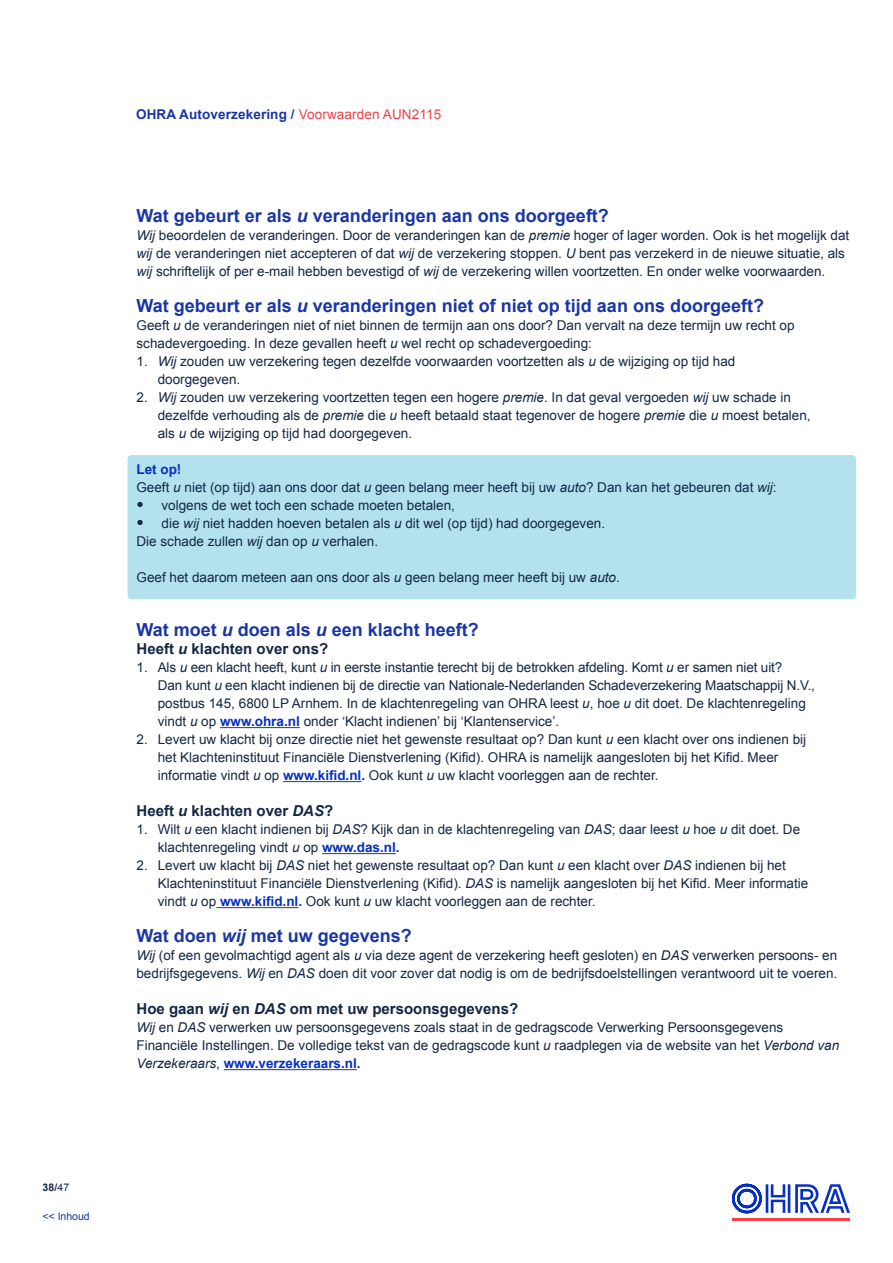
<style>
.page{position:relative;width:893px;height:1263px;background:#fff}
.page>*{position:absolute;margin:0;border:0;box-sizing:border-box;transform-origin:0 0}
.t1{font:700 18px "Arial";color:#1a36a3}
.t2{font:700 15px "Arial";color:#132744}
.t3{font:13.5px/18px "Arial";color:#132744}
.t4{font:700 13.5px "Arial";letter-spacing:.01em;color:#1a36a3}
.t5{font:10.5px "Arial";color:#1a36a3}
.t6{font:700 10.5px "Arial";color:#132744}
.s1{font-weight:400}
.s2{font-weight:400;color:#f23f48}
.s3{font-style:italic}
.s4{font-weight:700;color:#062fc4}
.s5{font-size:21px}
</style>
<div class="page">
<div style="left:128px;top:455px;width:728px;height:144px;background:#b3e2ee;border-radius:4px"></div>
<hr style="left:220px;top:727px;width:80px;height:1px;background:#1a36a3">
<hr style="left:283px;top:781px;width:78px;height:1px;background:#1a36a3">
<hr style="left:322px;top:853px;width:74px;height:1px;background:#1a36a3">
<hr style="left:216px;top:907px;width:82px;height:1px;background:#1a36a3">
<hr style="left:224px;top:1069px;width:133px;height:1px;background:#1a36a3">
<svg style="left:732px;top:1184px;width:118px;height:29px"></svg>
<hr style="left:732px;top:1218px;width:118px;height:3px;background:#f23f48">
<p class="t6" style="left:43px;top:1180px;width:28px">38/<span class="s1">47</span></p>
<p class="t5" style="left:43px;top:1210px;width:49px">&lt;&lt; Inhoud</p>
<p class="t4" style="left:136px;top:106px;width:307px">OHRA Autoverzekering / <span class="s2">Voorwaarden AUN2115</span></p>
<h1 class="t1" style="left:136px;top:204px;width:474px">Wat gebeurt er als <span class="s3">u</span> veranderingen aan ons doorgeeft?</h1>
<p class="t3" style="left:136px;top:226px;width:714px"><span class="s3">Wij</span> beoordelen de veranderingen. Door de veranderingen kan de <span class="s3">premie</span> hoger of lager worden. Ook is het mogelijk dat <span class="s3">wij</span> de veranderingen niet accepteren of dat <span class="s3">wij</span> de verzekering stoppen. <span class="s3">U</span> bent pas verzekerd in de nieuwe situatie, als <span class="s3">wij</span> schriftelijk of per e-mail hebben bevestigd of <span class="s3">wij</span> de verzekering willen voortzetten. En onder welke voorwaarden.</p>
<h1 class="t1" style="left:136px;top:294px;width:629px">Wat gebeurt er als <span class="s3">u</span> veranderingen niet of niet op tijd aan ons doorgeeft?</h1>
<p class="t3" style="left:136px;top:316px;width:660px">Geeft <span class="s3">u</span> de veranderingen niet of niet binnen de termijn aan ons door? Dan vervalt na deze termijn uw recht op schadevergoeding. In deze gevallen heeft <span class="s3">u</span> wel recht op schadevergoeding:</p>
<p class="t3" style="left:158px;top:352px;width:579px;text-indent:-21px">1. <span class="s3">Wij</span> zouden uw verzekering tegen dezelfde voorwaarden voortzetten als <span class="s3">u</span> de wijziging op tijd had doorgegeven.</p>
<p class="t3" style="left:158px;top:388px;width:654px;text-indent:-21px">2. <span class="s3">Wij</span> zouden uw verzekering voortzetten tegen een hogere <span class="s3">premie</span>. In dat geval vergoeden <span class="s3">wij</span> uw schade in dezelfde verhouding als de <span class="s3">premie</span> die <span class="s3">u</span> heeft betaald staat tegenover de hogere <span class="s3">premie</span> die <span class="s3">u</span> moest betalen, als <span class="s3">u</span> de wijziging op tijd had doorgegeven.</p>
<p class="t3" style="left:136px;top:460px;width:642px"><span class="s4">Let op!<br></span>Geeft <span class="s3">u</span> niet (op tijd) aan ons door dat <span class="s3">u</span> geen belang meer heeft bij uw <span class="s3">auto</span>? Dan kan het gebeuren dat <span class="s3">wij</span>:</p>
<p class="t3" style="left:136px;top:496px;width:320px"><span class="s5">•</span> volgens de wet toch een schade moeten betalen,</p>
<p class="t3" style="left:136px;top:514px;width:470px"><span class="s5">•</span> die <span class="s3">wij</span> niet hadden hoeven betalen als <span class="s3">u</span> dit wel (op tijd) had doorgegeven.<br>Die schade zullen <span class="s3">wij</span> dan op <span class="s3">u</span> verhalen.</p>
<p class="t3" style="left:137px;top:568px;width:485px">Geef het daarom meteen aan ons door als <span class="s3">u</span> geen belang meer heeft bij uw <span class="s3">auto</span>.</p>
<h1 class="t1" style="left:136px;top:618px;width:344px">Wat moet <span class="s3">u</span> doen als <span class="s3">u</span> een klacht heeft?</h1>
<p class="t2" style="left:136px;top:639px;width:193px">Heeft <span class="s3">u</span> klachten over ons?</p>
<p class="t3" style="left:158px;top:658px;width:659px;text-indent:-21px">1. Als <span class="s3">u</span> een klacht heeft, kunt <span class="s3">u</span> in eerste instantie terecht bij de betrokken afdeling. Komt <span class="s3">u</span> er samen niet uit?<br>Dan kunt <span class="s3">u</span> een klacht indienen bij de directie van Nationale-Nederlanden Schadeverzekering Maatschappij N.V., postbus 145, 6800 LP Arnhem. In de klachtenregeling van OHRA leest <span class="s3">u</span>, hoe <span class="s3">u</span> dit doet. De klachtenregeling vindt <span class="s3">u</span> op <span class="s4">www.ohra.nl</span> onder ‘Klacht indienen’ bij ‘Klantenservice’.</p>
<p class="t3" style="left:158px;top:730px;width:650px;text-indent:-21px">2. Levert uw klacht bij onze directie niet het gewenste resultaat op? Dan kunt <span class="s3">u</span> een klacht over ons indienen bij het Klachteninstituut Financiële Dienstverlening (Kifid). OHRA is namelijk aangesloten bij het Kifid. Meer informatie vindt <span class="s3">u</span> op <span class="s4">www.kifid.nl.</span> Ook kunt <span class="s3">u</span> uw klacht voorleggen aan de rechter.</p>
<p class="t2" style="left:136px;top:801px;width:198px">Heeft <span class="s3">u</span> klachten over <span class="s3">DAS</span>?</p>
<p class="t3" style="left:158px;top:820px;width:644px;text-indent:-21px">1. Wilt <span class="s3">u</span> een klacht indienen bij <span class="s3">DAS</span>? Kijk dan in de klachtenregeling van <span class="s3">DAS</span>; daar leest <span class="s3">u</span> hoe <span class="s3">u</span> dit doet. De klachtenregeling vindt <span class="s3">u</span> op <span class="s4">www.das.nl.</span></p>
<p class="t3" style="left:158px;top:856px;width:652px;text-indent:-21px">2. Levert uw klacht bij <span class="s3">DAS</span> niet het gewenste resultaat op? Dan kunt <span class="s3">u</span> een klacht over <span class="s3">DAS</span> indienen bij het<br>Klachteninstituut Financiële Dienstverlening (Kifid). <span class="s3">DAS</span> is namelijk aangesloten bij het Kifid. Meer informatie vindt <span class="s3">u</span> op <span class="s4">www.kifid.nl.</span> Ook kunt <span class="s3">u</span> uw klacht voorleggen aan de rechter.</p>
<h1 class="t1" style="left:136px;top:924px;width:277px">Wat doen <span class="s3">wij</span> met uw gegevens?</h1>
<p class="t3" style="left:136px;top:946px;width:702px"><span class="s3">Wij</span> (of een gevolmachtigd agent als <span class="s3">u</span> via deze agent de verzekering heeft gesloten) en <span class="s3">DAS</span> verwerken persoons- en bedrijfsgegevens. <span class="s3">Wij</span> en <span class="s3">DAS</span> doen dit voor zover dat nodig is om de bedrijfsdoelstellingen verantwoord uit te voeren.</p>
<p class="t2" style="left:136px;top:999px;width:383px">Hoe gaan <span class="s3">wij</span> en <span class="s3">DAS</span> om met uw persoonsgegevens?</p>
<p class="t3" style="left:136px;top:1018px;width:704px"><span class="s3">Wij</span> en <span class="s3">DAS</span> verwerken uw persoonsgegevens zoals staat in de gedragscode Verwerking Persoonsgegevens<br>Financiële Instellingen. De volledige tekst van de gedragscode kunt <span class="s3">u</span> raadplegen via de website van het <span class="s3">Verbond van<br>Verzekeraars</span>, <span class="s4">www.verzekeraars.nl.</span></p>
</div>
